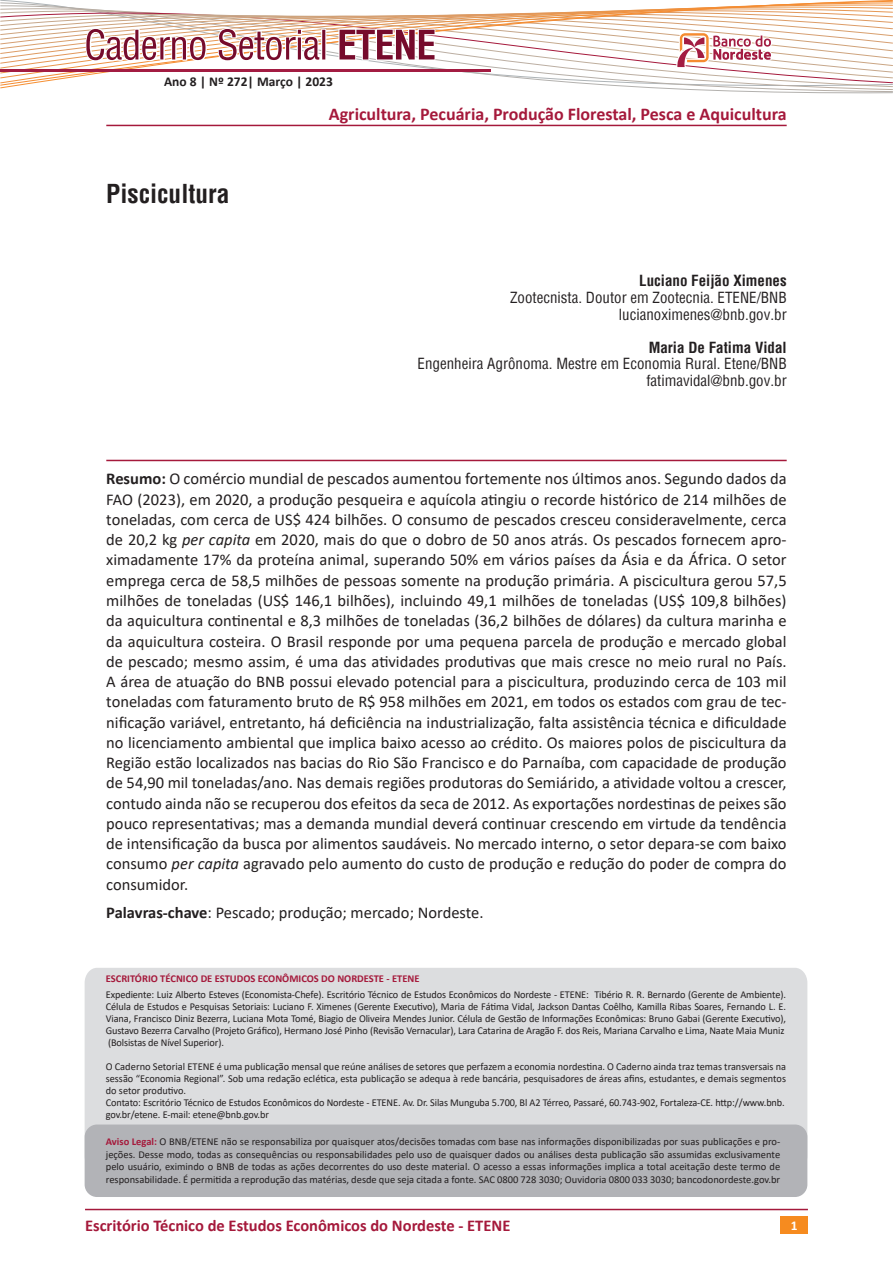
<style>
.page{position:relative;width:893px;height:1263px;background:#fff}
.page>*{position:absolute;margin:0;border:0;box-sizing:border-box;transform-origin:0 0}
.CS_Titulo_1_Artigo{font:700 condensed 25.5px "Helvetica";color:#231f20}
.CS_Titulo_3{font:700 18px "Calibri";color:#a5193b}
.CS_Corpo_normal{font:16.5px/20.2px "Calibri";color:#231f20;text-align:justify}
.t1{font:700 16.5px "Calibri";color:#a5193b}
.CS_Autor_informac{font:condensed 15px "Helvetica";color:#231f20}
.CS_Autor{font:700 condensed 15px "Helvetica";color:#231f20}
.t2{font:700 13.5px "Calibri";color:#231f20}
.t3{font:700 13.5px "Calibri";color:#fff}
.t4{font:10.5px/12px "Calibri";letter-spacing:-.01em;color:#231f20;text-align:justify}
.t5{font:700 10.5px "Calibri";color:#a5193b}
.s1{font-weight:700}
.s2{font-style:italic}
.s3{font-weight:700;color:#a5193b}
</style>
<div class="page">
<div style="left:781px;top:1216px;width:27px;height:17px;background:#f68b1f"></div>
<hr style="left:85px;top:1209px;width:723px;height:1px;background:#a5193b">
<svg style="left:0;top:0;width:893px;height:127px"></svg>
<hr style="left:0;top:70px;width:490px;height:2px;background:#a31c42">
<hr style="left:106px;top:460px;width:681px;height:1px;background:#a5193b">
<div style="left:85px;top:968px;width:722px;height:165px;background:#dcdddf"></div>
<div style="left:85px;top:1124px;width:722px;height:73px;background:#b2b3b7;border-radius:12px"></div>
<hr style="left:106px;top:125px;width:681px;height:1px;background:#a5193b">
<p class="t2" style="left:164px;top:72px;width:170px">Ano 8 | Nº 272| Março | 2023</p>
<p class="CS_Titulo_1_Artigo" style="left:106px;top:177px;width:125px">Piscicultura</p>
<p class="CS_Titulo_3" style="left:329px;top:101px;width:459px">Agricultura, Pecuária, Produção Florestal, Pesca e Aquicultura</p>
<p class="CS_Autor" style="left:639px;top:271px;width:149px">Luciano Feijão Ximenes</p>
<p class="CS_Autor_informac" style="left:510px;top:288px;width:278px">Zootecnista. Doutor em Zootecnia. ETENE/BNB</p>
<p class="CS_Autor_informac" style="left:619px;top:304px;width:169px">lucianoximenes@bnb.gov.br</p>
<p class="CS_Autor" style="left:649px;top:337px;width:139px">Maria De Fatima Vidal</p>
<p class="CS_Autor_informac" style="left:418px;top:354px;width:371px">Engenheira Agrônoma. Mestre em Economia Rural. Etene/BNB</p>
<p class="CS_Autor_informac" style="left:646px;top:371px;width:142px">fatimavidal@bnb.gov.br</p>
<p class="CS_Corpo_normal" style="left:106px;top:468px;width:682px"><span class="s1">Resumo:</span> O comércio mundial de pescados aumentou fortemente nos últimos anos. Segundo dados da FAO (2023), em 2020, a produção pesqueira e aquícola atingiu o recorde histórico de 214 milhões de toneladas, com cerca de US$ 424 bilhões. O consumo de pescados cresceu consideravelmente, cerca de 20,2 kg <span class="s2">per capita</span> em 2020, mais do que o dobro de 50 anos atrás. Os pescados fornecem apro&shy;ximadamente 17% da proteína animal, superando 50% em vários países da Ásia e da África. O setor emprega cerca de 58,5 milhões de pessoas somente na produção primária. A piscicultura gerou 57,5 milhões de toneladas (US$ 146,1 bilhões), incluindo 49,1 milhões de toneladas (US$ 109,8 bilhões) da aquicultura continental e 8,3 milhões de toneladas (36,2 bilhões de dólares) da cultura marinha e da aquicultura costeira. O Brasil responde por uma pequena parcela de produção e mercado global de pescado; mesmo assim, é uma das atividades produtivas que mais cresce no meio rural no País.<br>A área de atuação do BNB possui elevado potencial para a piscicultura, produzindo cerca de 103 mil toneladas com faturamento bruto de R$ 958 milhões em 2021, em todos os estados com grau de tec&shy;nificação variável, entretanto, há deficiência na industrialização, falta assistência técnica e dificuldade no licenciamento ambiental que implica baixo acesso ao crédito. Os maiores polos de piscicultura da Região estão localizados nas bacias do Rio São Francisco e do Parnaíba, com capacidade de produção de 54,90 mil toneladas/ano. Nas demais regiões produtoras do Semiárido, a atividade voltou a crescer, contudo ainda não se recuperou dos efeitos da seca de 2012. As exportações nordestinas de peixes são pouco representativas; mas a demanda mundial deverá continuar crescendo em virtude da tendência de intensificação da busca por alimentos saudáveis. No mercado interno, o setor depara-se com baixo consumo <span class="s2">per capita</span> agravado pelo aumento do custo de produção e redução do poder de compra do consumidor.</p>
<p class="CS_Corpo_normal" style="left:106px;top:902px;width:379px"><span class="s1">Palavras-chave</span>: Pescado; produção; mercado; Nordeste.</p>
<p class="t5" style="left:106px;top:971px;width:315px">ESCRITÓRIO TÉCNICO DE ESTUDOS ECONÔMICOS DO NORDESTE - ETENE</p>
<p class="t4" style="left:106px;top:988px;width:682px">Expediente: Luiz Alberto Esteves (Economista-Chefe). Escritório Técnico de Estudos Econômicos do Nordeste - ETENE: Tibério R. R. Bernardo (Gerente de Ambiente).<br>Célula de Estudos e Pesquisas Setoriais: Luciano F. Ximenes (Gerente Executivo), Maria de Fátima Vidal, Jackson Dantas Coêlho, Kamilla Ribas Soares, Fernando L. E.<br>Viana, Francisco Diniz Bezerra, Luciana Mota Tomé, Biagio de Oliveira Mendes Junior. Célula de Gestão de Informações Econômicas: Bruno Gabai (Gerente Executivo), Gustavo Bezerra Carvalho (Projeto Gráfico), Hermano José Pinho (Revisão Vernacular), Lara Catarina de Aragão F. dos Reis, Mariana Carvalho e Lima, Naate Maia Muniz</p>
<p class="t4" style="left:108px;top:1036px;width:117px">(Bolsistas de Nível Superior).</p>
<p class="t4" style="left:106px;top:1060px;width:682px">O Caderno Setorial ETENE é uma publicação mensal que reúne análises de setores que perfazem a economia nordestina. O Caderno ainda traz temas transversais na sessão “Economia Regional”. Sob uma redação eclética, esta publicação se adequa à rede bancária, pesquisadores de áreas afins, estudantes, e demais segmentos do setor produtivo.</p>
<p class="t4" style="left:106px;top:1096px;width:680px">Contato: Escritório Técnico de Estudos Econômicos do Nordeste - ETENE. Av. Dr. Silas Munguba 5.700, Bl A2 Térreo, Passaré, 60.743-902, Fortaleza-CE. http://www.bnb. gov.br/etene. E-mail: etene@bnb.gov.br</p>
<p class="t4" style="left:106px;top:1135px;width:676px;line-height:12.6px"><span class="s3">Aviso Legal:</span> O BNB/ETENE não se responsabiliza por quaisquer atos/decisões tomadas com base nas informações disponibilizadas por suas publicações e pro&shy;jeções. Desse modo, todas as consequências ou responsabilidades pelo uso de quaisquer dados ou análises desta publicação são assumidas exclusivamente pelo usuário, eximindo o BNB de todas as ações decorrentes do uso deste material. O acesso a essas informações implica a total aceitação deste termo de responsabilidade. É permitida a reprodução das matérias, desde que seja citada a fonte. SAC 0800 728 3030; Ouvidoria 0800 033 3030; bancodonordeste.gov.br</p>
<p class="t1" style="left:85px;top:1213px;width:427px">Escritório Técnico de Estudos Econômicos do Nordeste - ETENE</p>
<p class="t3" style="left:791px;top:1216px;width:8px">1</p>
</div>
